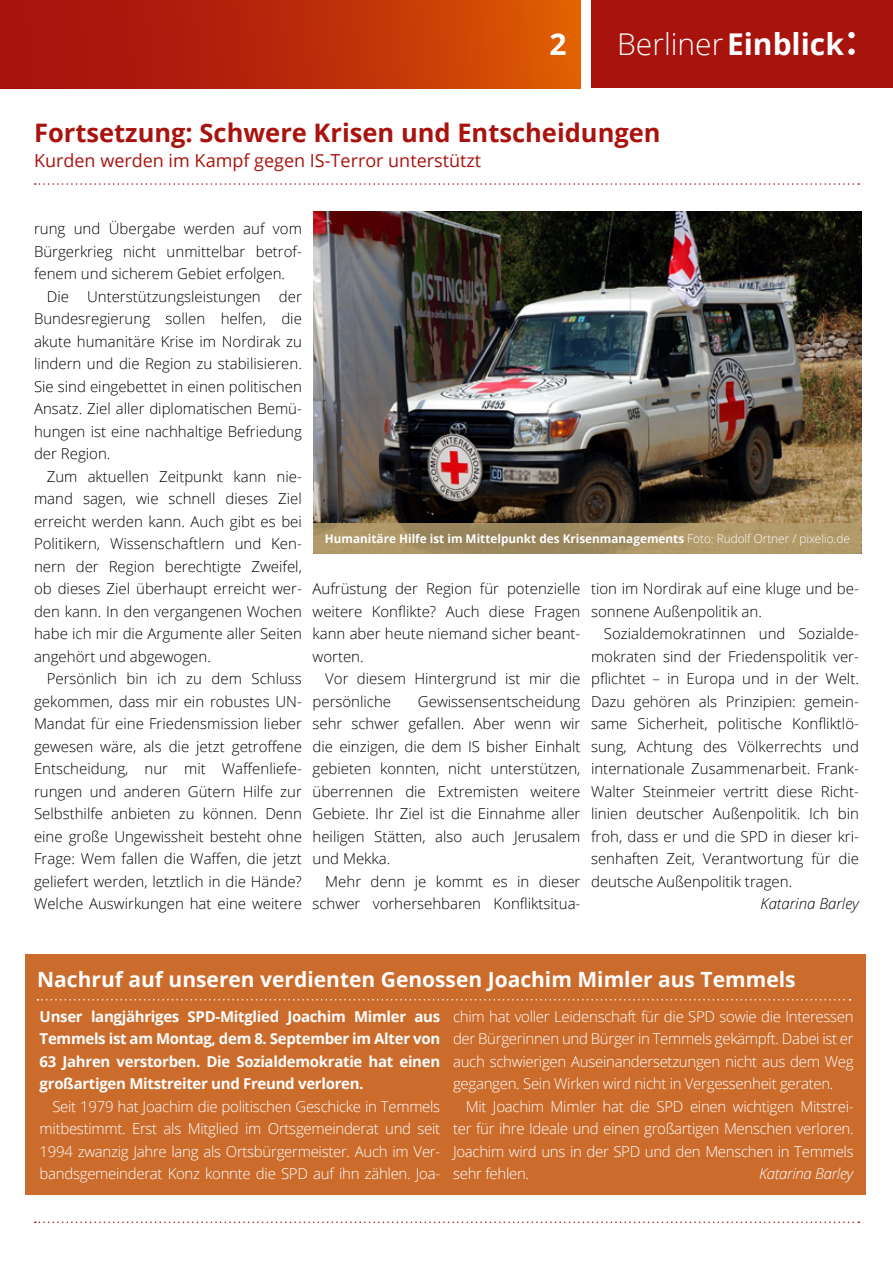
<style>
.page{position:relative;width:893px;height:1263px;background:#fff}
.page>*{position:absolute;margin:0;border:0;box-sizing:border-box;transform-origin:0 0}
.t1{font:300 30px "Open Sans";color:#fff}
.t2{font:700 30px "Open Sans";color:#fff}
.t3{font:700 25.5px "Open Sans";color:#a9130e}
.t4{font:700 21px "Open Sans";color:#fff}
.t5{font:18px "Open Sans";color:#a9130e}
.t6{font:300 15px/22.5px "Open Sans";color:#000;text-align:justify}
.t7{font:300 15px/22.5px "Open Sans";letter-spacing:-.02em;color:#fff;text-align:justify}
.t8{font:700 15px/22.5px "Open Sans";letter-spacing:-.02em;color:#fff;text-align:justify}
.t9{font:italic 300 15px "Open Sans";color:#000}
.t10{font:italic 300 15px "Open Sans";letter-spacing:-.02em;color:#fff}
.t11{font:700 12px "Open Sans";color:#fff}
.s1{font-weight:700}
.s2{font-weight:300}
</style>
<div class="page">
<div style="left:591px;top:0;width:302px;height:88px;background:#a9130e"></div>
<div style="left:0;top:0;width:580px;height:88px;background:linear-gradient(to right,#a00710,#da5703)"></div>
<div style="left:848px;top:32px;width:7px;height:6px;background:#fff;border-radius:50%"></div>
<div style="left:848px;top:49px;width:7px;height:6px;background:#fff;border-radius:50%"></div>
<svg style="left:35px;top:183px;width:824px;height:2px"></svg>
<svg style="left:35px;top:1221px;width:824px;height:2px"></svg>
<div style="left:26px;top:954px;width:840px;height:241px;background:#cb6c2d"></div>
<svg style="left:37px;top:999px;width:814px;height:1px"></svg>
<img style="left:314px;top:212px;width:547px;height:311px">
<svg style="left:313px;top:523px;width:548px;height:31px;background:#a79164"></svg>
<h1 class="t2" style="left:550px;top:22px;width:19px">2</h1>
<h1 class="t1" style="left:617px;top:23px;width:228px">Berliner <span class="s1">Einblick</span></h1>
<h2 class="t3" style="left:34px;top:115px;width:628px">Fortsetzung: Schwere Krisen und Entscheidungen</h2>
<p class="t5" style="left:34px;top:148px;width:449px">Kurden werden im Kampf gegen IS-Terror unterstützt</p>
<p class="t6" style="left:34px;top:217px;width:269px">rung und Übergabe werden auf vom Bürgerkrieg nicht unmittelbar betrof&shy;fenem und sicherem Gebiet erfolgen.</p>
<p class="t6" style="left:34px;top:284px;width:269px;text-indent:13px">Die Unterstützungsleistungen der Bundesregierung sollen helfen, die akute humanitäre Krise im Nordirak zu lindern und die Region zu stabilisieren.<br>Sie sind eingebettet in einen politischen Ansatz. Ziel aller diplomatischen Bemü&shy;hungen ist eine nachhaltige Befriedung der Region.</p>
<p class="t6" style="left:34px;top:464px;width:269px;text-indent:13px">Zum aktuellen Zeitpunkt kann nie&shy;mand sagen, wie schnell dieses Ziel erreicht werden kann. Auch gibt es bei Politikern, Wissenschaftlern und Ken&shy;nern der Region berechtigte Zweifel, ob dieses Ziel überhaupt erreicht wer&shy;den kann. In den vergangenen Wochen habe ich mir die Argumente aller Seiten angehört und abgewogen.</p>
<p class="t6" style="left:34px;top:667px;width:269px;text-indent:13px">Persönlich bin ich zu dem Schluss gekommen, dass mir ein robustes UN-Mandat für eine Friedensmission lieber gewesen wäre, als die jetzt getroffene Entscheidung, nur mit Waffenliefe&shy;rungen und anderen Gütern Hilfe zur Selbsthilfe anbieten zu können. Denn eine große Ungewissheit besteht ohne Frage: Wem fallen die Waffen, die jetzt geliefert werden, letztlich in die Hände?<br>Welche Auswirkungen hat eine weitere</p>
<p class="t11" style="left:325px;top:530px;width:526px">Humanitäre Hilfe ist im Mittelpunkt des Krisenmanagements <span class="s2">Foto: Rudolf Ortner / pixelio.de</span></p>
<p class="t6" style="left:313px;top:577px;width:269px">Aufrüstung der Region für potenzielle weitere Konflikte? Auch diese Fragen kann aber heute niemand sicher beant&shy;worten.</p>
<p class="t6" style="left:313px;top:667px;width:269px;text-indent:13px">Vor diesem Hintergrund ist mir die persönliche</p>
<p class="t6" style="left:313px;top:689px;width:269px;text-indent:105px">Gewissensentscheidung sehr schwer gefallen. Aber wenn wir die einzigen, die dem IS bisher Einhalt gebieten konnten, nicht unterstützen, überrennen die Extremisten weitere Gebiete. Ihr Ziel ist die Einnahme aller heiligen Stätten, also auch Jerusalem und Mekka.</p>
<p class="t6" style="left:313px;top:869px;width:269px;text-align:right">Mehr denn je kommt es in dieser schwer vorhersehbaren Konfliktsitua-</p>
<p class="t6" style="left:591px;top:577px;width:269px">tion im Nordirak auf eine kluge und be&shy;sonnene Außenpolitik an.</p>
<p class="t6" style="left:591px;top:622px;width:269px;text-indent:13px">Sozialdemokratinnen und Sozialde&shy;mokraten sind der Friedenspolitik ver&shy;pflichtet – in Europa und in der Welt.<br>Dazu gehören als Prinzipien: gemein&shy;same Sicherheit, politische Konfliktlö&shy;sung, Achtung des Völkerrechts und internationale Zusammenarbeit. Frank-Walter Steinmeier vertritt diese Richt&shy;linien deutscher Außenpolitik. Ich bin froh, dass er und die SPD in dieser kri&shy;senhaften Zeit, Verantwortung für die deutsche Außenpolitik tragen.</p>
<p class="t9" style="left:760px;top:893px;width:100px">Katarina Barley</p>
<h3 class="t4" style="left:37px;top:965px;width:760px">Nachruf auf unseren verdienten Genossen Joachim Mimler aus Temmels</h3>
<p class="t8" style="left:40px;top:1004px;width:402px">Unser langjähriges SPD-Mitglied Joachim Mimler aus Temmels ist am Montag, dem 8. September im Alter von 63 Jahren verstorben. Die Sozialdemokratie hat einen großartigen Mitstreiter und Freund verloren.</p>
<p class="t7" style="left:40px;top:1094px;width:402px;text-indent:13px">Seit 1979 hat Joachim die politischen Geschicke in Temmels mitbestimmt. Erst als Mitglied im Ortsgemeinderat und seit 1994 zwanzig Jahre lang als Ortsbürgermeister. Auch im Ver&shy;bandsgemeinderat Konz konnte die SPD auf ihn zählen. Joa-</p>
<p class="t7" style="left:453px;top:1004px;width:402px">chim hat voller Leidenschaft für die SPD sowie die Interessen der Bürgerinnen und Bürger in Temmels gekämpft. Dabei ist er auch schwierigen Auseinandersetzungen nicht aus dem Weg gegangen. Sein Wirken wird nicht in Vergessenheit geraten.</p>
<p class="t7" style="left:453px;top:1094px;width:402px;text-indent:13px">Mit Joachim Mimler hat die SPD einen wichtigen Mitstrei&shy;ter für ihre Ideale und einen großartigen Menschen verloren.<br>Joachim wird uns in der SPD und den Menschen in Temmels sehr fehlen.</p>
<p class="t10" style="left:759px;top:1163px;width:96px">Katarina Barley</p>
</div>
